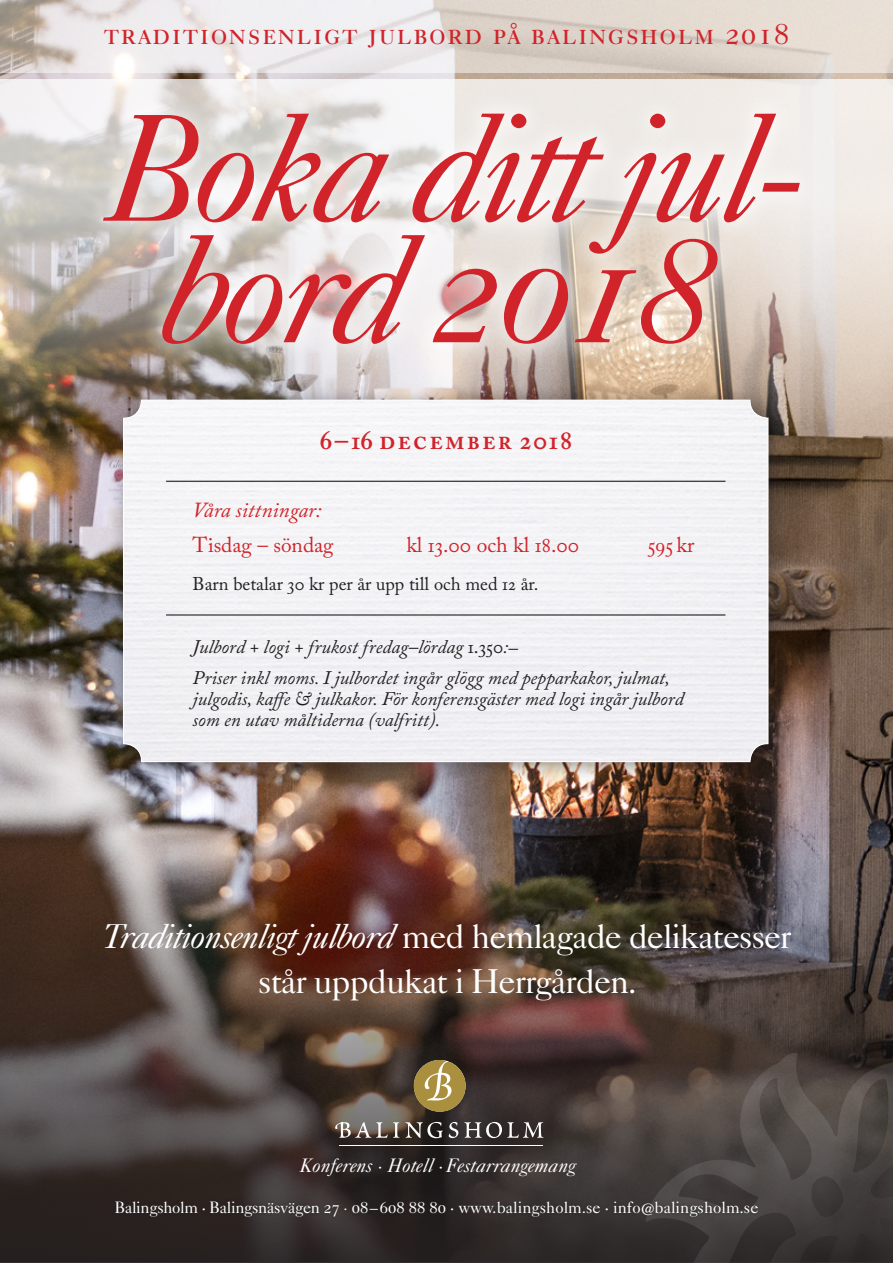
<style>
.page{position:relative;width:893px;height:1263px;background:#fff}
.page>*{position:absolute;margin:0;border:0;box-sizing:border-box;transform-origin:0 0}
.t1{font:italic 153.15px "Caslon 540 LT Std";letter-spacing:-.05em;color:#d1232a}
.t2{font:34.5px/44.2px "Caslon 540 LT Std";letter-spacing:-.03em;color:#fff;text-align:center}
.t3{font:30px "Caslon 540 LT Std";letter-spacing:.05em;color:#d1232a}
.t4{font:600 27px "Adobe Caslon Pro";letter-spacing:.075em;color:#d1232a}
.t5{font:21.3px "Adobe Caslon Pro";color:#d1232a}
.t6{font:italic 21.3px "Adobe Caslon Pro";color:#d1232a}
.t7{font:italic 19.5px "Caslon 540 LT Std";color:#fff}
.t8{font:italic 19.2px/21px "Adobe Caslon Pro";color:#231f20}
.t9{font:18.3px "Adobe Caslon Pro";color:#231f20}
.t10{font:16.5px "Caslon 540 LT Std";color:#fff}
.s1{font-style:normal}
.s2{font-style:italic}
</style>
<div class="page">
<img style="left:0;top:73px;width:893px;height:760px">
<svg style="left:0;top:0;width:893px;height:73px;background:#e2dbd7"></svg>
<img style="left:0;top:833px;width:893px;height:430px">
<svg style="left:0;top:79px;width:893px;height:353px;background:#cbc1b7"></svg>
<div style="left:108px;top:385px;width:681px;height:398px;background:#231f20;opacity:.5"></div>
<div style="left:124px;top:400px;width:644px;height:362px;background:#f2f2f5"></div>
<hr style="left:166px;top:481px;width:559px;height:1px;background:#231f20">
<hr style="left:166px;top:614px;width:559px;height:1px;background:#231f20">
<div style="left:81px;top:89px;width:742px;height:278px;background:#fff;opacity:.75"></div>
<svg style="left:645px;top:1050px;width:248px;height:213px;background:#48413e"></svg>
<div style="left:113px;top:1198px;width:648px;height:22px;background:#231f20;opacity:.75"></div>
<svg style="left:335px;top:1122px;width:108px;height:16px;background:#766e68"></svg>
<svg style="left:449px;top:1122px;width:9px;height:16px"></svg>
<svg style="left:464px;top:1122px;width:80px;height:16px"></svg>
<svg style="left:414px;top:1060px;width:52px;height:52px;background:#99854e"></svg>
<hr style="left:340px;top:1145px;width:203px;height:1px;background:#fff">
<p class="t3" style="left:104px;top:15px;width:687px">traditionsenligt julbord på balingsholm 2018</p>
<p class="t1" style="left:104px;top:77px;width:704px">Boka ditt jul-</p>
<p class="t1" style="left:160px;top:198px;width:557px">bord 2018</p>
<p class="t4" style="left:319px;top:424px;width:254px">6–16 december 2018</p>
<p class="t6" style="left:193px;top:497px;width:130px">Våra sittningar:</p>
<p class="t5" style="left:193px;top:533px;width:143px">Tisdag – söndag</p>
<p class="t5" style="left:406px;top:533px;width:174px">kl 13.00 och kl 18.00</p>
<p class="t5" style="left:648px;top:533px;width:48px">595 kr</p>
<p class="t9" style="left:193px;top:573px;width:347px">Barn betalar 30 kr per år upp till och med 12 år.</p>
<p class="t8" style="left:193px;top:636px;width:327px">Julbord + logi + frukost fredag–lördag <span class="s1">1.350</span>:–</p>
<p class="t8" style="left:193px;top:666px;width:493px">Priser inkl moms. I julbordet ingår glögg med pepparkakor, julmat, julgodis, kaffe &amp; julkakor. För konferensgäster med logi ingår julbord som en utav måltiderna (valfritt).</p>
<p class="t2" style="left:102px;top:914px;width:691px"><span class="s2">Traditionsenligt julbord</span> med hemlagade delikatesser står uppdukat i Herrgården.</p>
<p class="t7" style="left:300px;top:1153px;width:278px">Konferens · Hotell ·Festarrangemang</p>
<p class="t10" style="left:114px;top:1198px;width:646px">Balingsholm · Balingsnäsvägen 27 <span class="s2">·</span> 08–608 88 80 · www.balingsholm.se · info@balingsholm.se</p>
</div>
